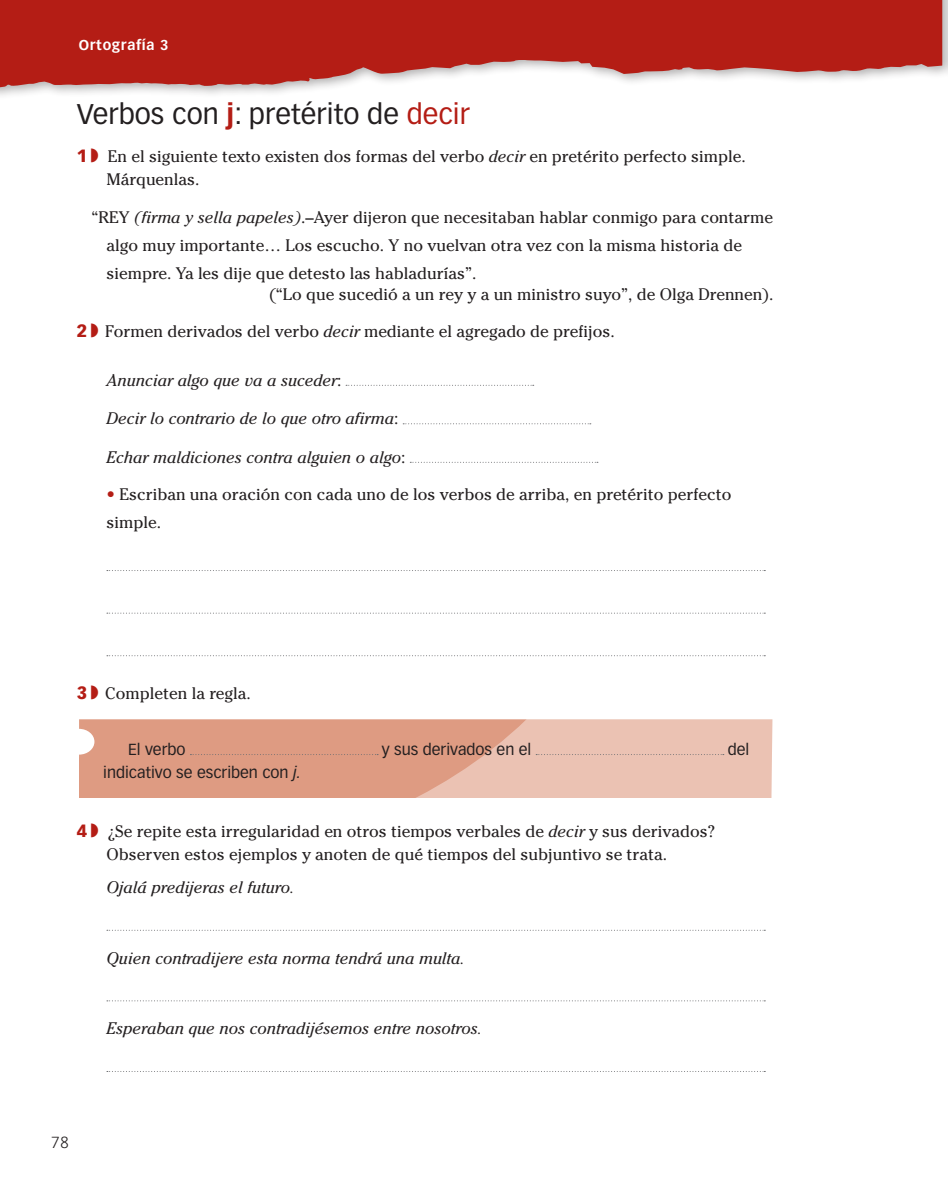
<style>
.page{position:relative;width:948px;height:1196px;background:#fff}
.page>*{position:absolute;margin:0;border:0;box-sizing:border-box;transform-origin:0 0}
.t1{font:28px "Vectora LT Std";color:#231f20}
.t2{font:16.62px/28px "Cheltenham Std";color:#231f20}
.t3{font:italic 16.62px "Cheltenham Std";color:#231f20}
.t4{font:15.75px "Vectora LT Std";color:#231f20}
.t5{font:300 15.75px "Vectora LT Std";color:#231f20}
.t6{font:700 14px "Vectora LT Std";letter-spacing:.05em;color:#fff}
.s1{font-weight:700;color:#b41d15}
.s2{color:#b41d15}
.s3{font-family:"Vectora LT Std";font-weight:900;font-size:17.5px;color:#b41d15}
.s4{font-style:italic}
.s5{font-style:normal}
</style>
<div class="page">
<svg style="left:0;top:0;width:942px;height:95px;fill:#b41d15"></svg>
<div style="left:942px;top:0;width:6px;height:101px;background:#231f20;opacity:.35"></div>
<svg style="left:346px;top:385px;width:188px;height:1px"></svg>
<svg style="left:403px;top:423px;width:188px;height:1px"></svg>
<svg style="left:410px;top:462px;width:188px;height:1px"></svg>
<svg style="left:107px;top:570px;width:658px;height:1px"></svg>
<svg style="left:107px;top:613px;width:658px;height:1px"></svg>
<svg style="left:107px;top:655px;width:658px;height:1px"></svg>
<svg style="left:107px;top:930px;width:658px;height:1px"></svg>
<svg style="left:107px;top:1000px;width:658px;height:1px"></svg>
<svg style="left:107px;top:1071px;width:658px;height:1px"></svg>
<svg style="left:79px;top:720px;width:693px;height:78px;background:#e3ac97"></svg>
<svg style="left:190px;top:754px;width:188px;height:1px"></svg>
<svg style="left:536px;top:754px;width:188px;height:1px"></svg>
<svg style="left:0;top:0;width:3px;height:4px"></svg>
<svg style="left:943px;top:0;width:5px;height:4px"></svg>
<p class="t6" style="left:79px;top:37px;width:91px">Ortografía 3</p>
<h1 class="t1" style="left:77px;top:98px;width:395px">Verbos con <span class="s1">j</span>: pretérito de <span class="s2">decir</span></h1>
<p class="t2" style="left:106px;top:145px;width:641px;line-height:22.8px;text-indent:-30px"><span class="s3">1</span> En el siguiente texto existen dos formas del verbo <span class="s4">decir</span> en pretérito perfecto simple.<br>Márquenlas.</p>
<p class="t2" style="left:106px;top:203px;width:668px;text-indent:-15px">“REY <span class="s4">(firma y sella papeles)</span>.–Ayer dijeron que necesitaban hablar conmigo para contarme algo muy importante… Los escucho. Y no vuelvan otra vez con la misma historia de siempre. Ya les dije que detesto las habladurías”.</p>
<p class="t2" style="left:269px;top:280px;width:506px">(“Lo que sucedió a un rey y a un ministro suyo”, de Olga Drennen).</p>
<p class="t2" style="left:77px;top:318px;width:539px"><span class="s3">2</span> Formen derivados del verbo <span class="s4">decir</span> mediante el agregado de prefijos.</p>
<p class="t3" style="left:106px;top:370px;width:236px">Anunciar algo que va a suceder<span class="s5">:</span></p>
<p class="t3" style="left:106px;top:409px;width:293px">Decir lo contrario de lo que otro afirma<span class="s5">:</span></p>
<p class="t3" style="left:106px;top:447px;width:300px">Echar maldiciones contra alguien o algo<span class="s5">:</span></p>
<p class="t2" style="left:106px;top:481px;width:626px"><span class="s2">•</span> Escriban una oración con cada uno de los verbos de arriba, en pretérito perfecto simple.</p>
<p class="t2" style="left:77px;top:679px;width:176px"><span class="s3">3</span> Completen la regla.</p>
<p class="t4" style="left:128px;top:740px;width:59px">El verbo</p>
<p class="t4" style="left:382px;top:740px;width:151px">y sus derivados en el</p>
<p class="t4" style="left:727px;top:740px;width:23px">del</p>
<p class="t4" style="left:103px;top:763px;width:199px">indicativo se escriben con <span class="s4">j.</span></p>
<p class="t2" style="left:106px;top:820px;width:610px;line-height:22.8px;text-indent:-30px"><span class="s3">4</span> ¿Se repite esta irregularidad en otros tiempos verbales de <span class="s4">decir</span> y sus derivados?<br>Observen estos ejemplos y anoten de qué tiempos del subjuntivo se trata.</p>
<p class="t3" style="left:106px;top:877px;width:189px">Ojalá predijeras el futuro.</p>
<p class="t3" style="left:106px;top:948px;width:360px">Quien contradijere esta norma tendrá una multa.</p>
<p class="t3" style="left:106px;top:1019px;width:377px">Esperaban que nos contradijésemos entre nosotros.</p>
<p class="t5" style="left:52px;top:1133px;width:19px">78</p>
</div>
